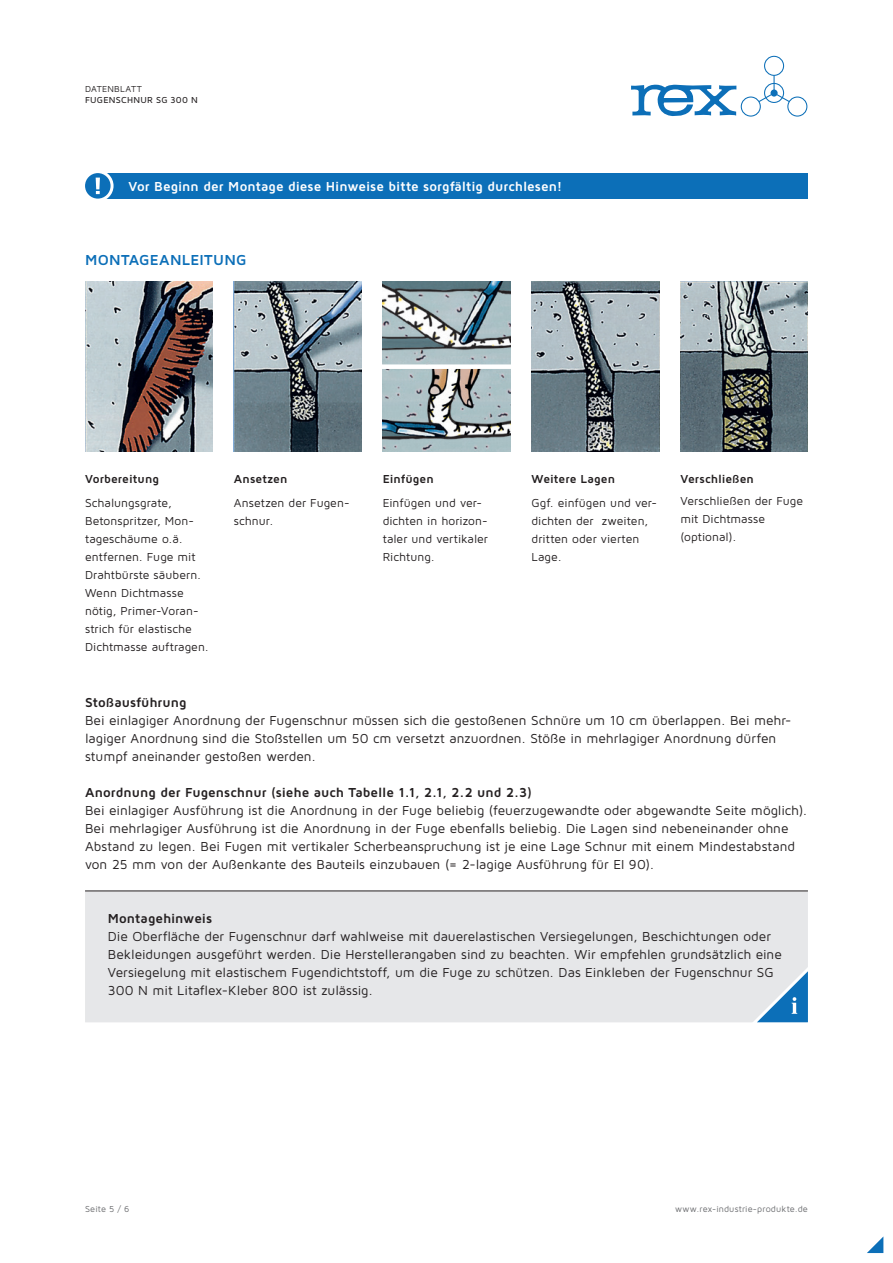
<style>
.page{position:relative;width:893px;height:1263px;background:#fff}
.page>*{position:absolute;margin:0;border:0;box-sizing:border-box;transform-origin:0 0}
.t1{font:700 15px "Maven Pro";letter-spacing:.02em;color:#0c6fb8}
.t2{font:13.5px/18px "Maven Pro";color:#231f20}
.t3{font:700 13.5px "Maven Pro";color:#231f20}
.t4{font:700 13.5px "Maven Pro";color:#fff}
.t5{font:12px/18px "Maven Pro";letter-spacing:.005em;color:#231f20}
.t6{font:700 12px "Maven Pro";letter-spacing:.005em;color:#231f20}
.t7{font:9px "Maven Pro";letter-spacing:.015em;color:#6c6d70}
.t8{font:500 9px "Maven Pro";letter-spacing:.03em;color:#231f20}
.t9{font:9px "Maven Pro";letter-spacing:.03em;color:#231f20}
</style>
<div class="page">
<div style="left:85px;top:892px;width:723px;height:130px;background:#e6e7e9"></div>
<svg style="left:746px;top:960px;width:62px;height:63px;background:#a2c2db"></svg>
<hr style="left:85px;top:891px;width:723px;height:1px;background:#231f20">
<img style="left:85px;top:282px;width:128px;height:170px">
<img style="left:234px;top:282px;width:127px;height:170px">
<img style="left:531px;top:282px;width:128px;height:170px">
<img style="left:680px;top:282px;width:128px;height:170px">
<div style="left:96px;top:173px;width:712px;height:26px;background:#0c6fb8"></div>
<svg style="left:84px;top:172px;width:28px;height:28px"></svg>
<div style="left:82px;top:170px;width:32px;height:32px;border:3px solid #fff;border-radius:50%"></div>
<svg style="left:96px;top:178px;width:4px;height:16px"></svg>
<svg style="left:867px;top:1237px;width:16px;height:16px"></svg>
<svg style="left:631px;top:84px;width:105px;height:32px"></svg>
<div style="left:764px;top:56px;width:20px;height:20px;border:1px solid #0c6fb8;border-radius:50%"></div>
<div style="left:787px;top:97px;width:20px;height:20px;border:1px solid #0c6fb8;border-radius:50%"></div>
<div style="left:741px;top:97px;width:20px;height:20px;border:1px solid #0c6fb8;border-radius:50%"></div>
<svg style="left:757px;top:75px;width:34px;height:28px"></svg>
<img style="left:383px;top:282px;width:127px;height:170px">
<div style="left:378px;top:364px;width:136px;height:5px;background:#fff"></div>
<p class="t9" style="left:85px;top:84px;width:58px">DATENBLATT</p>
<p class="t8" style="left:85px;top:94px;width:114px">FUGENSCHNUR SG 300 N</p>
<p class="t4" style="left:128px;top:178px;width:435px">Vor Beginn der Montage diese Hinweise bitte sorgfältig durchlesen!</p>
<p class="t1" style="left:85px;top:250px;width:163px">MONTAGEANLEITUNG</p>
<p class="t6" style="left:85px;top:471px;width:75px">Vorbereitung</p>
<p class="t5" style="left:85px;top:493px;width:125px">Schalungsgrate,<br>Betonspritzer, Mon&shy;tageschäume o.ä. entfernen. Fuge mit<br>Drahtbürste säubern.<br>Wenn Dichtmasse nötig, Primer-Voran&shy;strich für elastische<br>Dichtmasse auftragen.</p>
<p class="t6" style="left:234px;top:471px;width:55px">Ansetzen</p>
<p class="t5" style="left:234px;top:493px;width:117px">Ansetzen der Fugen&shy;schnur.</p>
<p class="t6" style="left:383px;top:471px;width:53px">Einfügen</p>
<p class="t5" style="left:383px;top:493px;width:107px">Einfügen und ver&shy;dichten in horizon&shy;taler und vertikaler<br>Richtung.</p>
<p class="t6" style="left:531px;top:471px;width:85px">Weitere Lagen</p>
<p class="t5" style="left:531px;top:493px;width:127px">Ggf. einfügen und ver&shy;dichten der zweiten, dritten oder vierten<br>Lage.</p>
<p class="t6" style="left:680px;top:471px;width:75px">Verschließen</p>
<p class="t5" style="left:680px;top:492px;width:124px">Verschließen der Fuge mit Dichtmasse (optional).</p>
<p class="t3" style="left:85px;top:694px;width:103px">Stoßausführung</p>
<p class="t2" style="left:85px;top:711px;width:708px">Bei einlagiger Anordnung der Fugenschnur müssen sich die gestoßenen Schnüre um 10 cm überlappen. Bei mehr&shy;lagiger Anordnung sind die Stoßstellen um 50 cm versetzt anzuordnen. Stöße in mehrlagiger Anordnung dürfen stumpf aneinander gestoßen werden.</p>
<p class="t3" style="left:85px;top:784px;width:448px">Anordnung der Fugenschnur (siehe auch Tabelle 1.1, 2.1, 2.2 und 2.3)</p>
<p class="t2" style="left:85px;top:801px;width:724px">Bei einlagiger Ausführung ist die Anordnung in der Fuge beliebig (feuerzugewandte oder abgewandte Seite möglich).<br>Bei mehrlagiger Ausführung ist die Anordnung in der Fuge ebenfalls beliebig. Die Lagen sind nebeneinander ohne Abstand zu legen. Bei Fugen mit vertikaler Scherbeanspruchung ist je eine Lage Schnur mit einem Mindestabstand von 25 mm von der Außenkante des Bauteils einzubauen (= 2-lagige Ausführung für EI 90).</p>
<p class="t3" style="left:108px;top:910px;width:106px">Montagehinweis</p>
<p class="t2" style="left:108px;top:927px;width:676px">Die Oberfläche der Fugenschnur darf wahlweise mit dauerelastischen Versiegelungen, Beschichtungen oder Bekleidungen ausgeführt werden. Die Herstellerangaben sind zu beachten. Wir empfehlen grundsätzlich eine Versiegelung mit elastischem Fugendichtstoff, um die Fuge zu schützen. Das Einkleben der Fugenschnur SG 300 N mit Litaflex-Kleber 800 ist zulässig.</p>
<p class="t7" style="left:85px;top:1203px;width:46px">Seite 5 / 6</p>
<p class="t7" style="left:675px;top:1203px;width:134px">www.rex-industrie-produkte.de</p>
</div>
